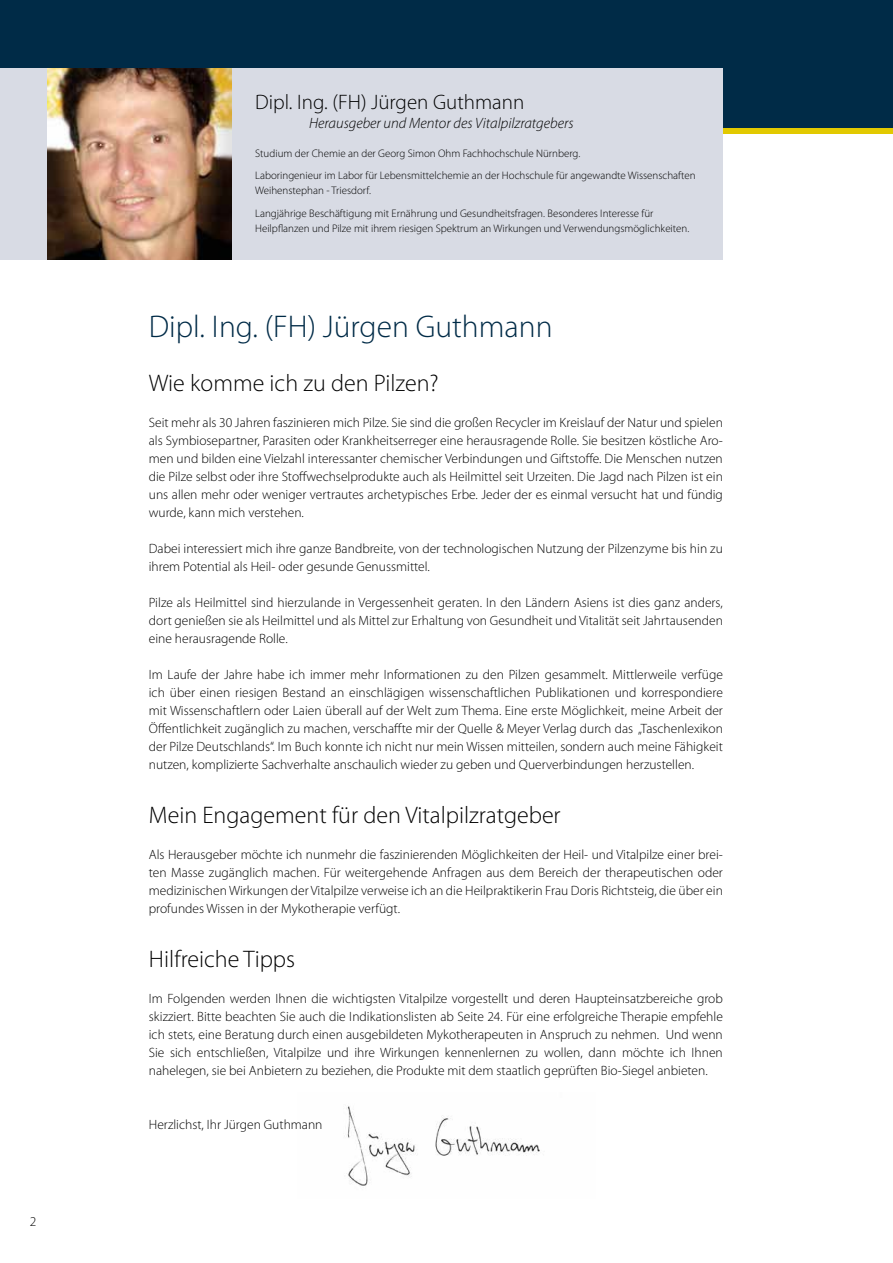
<style>
.page{position:relative;width:893px;height:1263px;background:#fff}
.page>*{position:absolute;margin:0;border:0;box-sizing:border-box;transform-origin:0 0}
.t1{font:300 31.5px "Myriad Pro";color:#002b47}
.t2{font:300 24px "Myriad Pro";color:#000}
.t3{font:300 21px "Myriad Pro";color:#000}
.t4{font:italic 300 15px "Myriad Pro";color:#000}
.t5{font:300 13.5px/18px "Myriad Pro";color:#000;text-align:justify}
.t6{font:300 10.95px/22.5px "Myriad Pro";color:#000}
</style>
<div class="page">
<img style="left:346px;top:1106px;width:194px;height:80px">
<div style="left:0;top:0;width:893px;height:128px;background:#002b47"></div>
<div style="left:0;top:68px;width:723px;height:191px;background:#d8dbe4"></div>
<img style="left:48px;top:68px;width:184px;height:191px">
<p class="t5" style="left:30px;top:1213px;width:8px">2</p>
<h3 class="t3" style="left:255px;top:89px;width:271px">Dipl. Ing. (FH) Jürgen Guthmann</h3>
<p class="t4" style="left:309px;top:114px;width:266px">Herausgeber und Mentor des Vitalpilzratgebers</p>
<p class="t6" style="left:255px;top:142px;width:442px">Studium der Chemie an der Georg Simon Ohm Fachhochschule Nürnberg.<br>Laboringenieur im Labor für Lebensmittelchemie an der Hochschule für angewandte Wissenschaften</p>
<p class="t6" style="left:255px;top:179px;width:400px">Weihenstephan - Triesdorf.<br>Langjährige Beschäftigung mit Ernährung und Gesundheitsfragen. Besonderes Interesse für</p>
<p class="t6" style="left:255px;top:217px;width:436px">Heilpflanzen und Pilze mit ihrem riesigen Spektrum an Wirkungen und Verwendungsmöglichkeiten.</p>
<h1 class="t1" style="left:149px;top:307px;width:405px">Dipl. Ing. (FH) Jürgen Guthmann</h1>
<h2 class="t2" style="left:149px;top:368px;width:291px">Wie komme ich zu den Pilzen?</h2>
<p class="t5" style="left:149px;top:413px;width:576px">Seit mehr als 30 Jahren faszinieren mich Pilze. Sie sind die großen Recycler im Kreislauf der Natur und spielen als Symbiosepartner, Parasiten oder Krankheitserreger eine herausragende Rolle. Sie besitzen köstliche Aro&shy;men und bilden eine Vielzahl interessanter chemischer Verbindungen und Giftstoffe. Die Menschen nutzen die Pilze selbst oder ihre Stoffwechselprodukte auch als Heilmittel seit Urzeiten. Die Jagd nach Pilzen ist ein uns allen mehr oder weniger vertrautes archetypisches Erbe. Jeder der es einmal versucht hat und fündig wurde, kann mich verstehen.</p>
<p class="t5" style="left:149px;top:539px;width:575px">Dabei interessiert mich ihre ganze Bandbreite, von der technologischen Nutzung der Pilzenzyme bis hin zu ihrem Potential als Heil- oder gesunde Genussmittel.</p>
<p class="t5" style="left:149px;top:593px;width:576px">Pilze als Heilmittel sind hierzulande in Vergessenheit geraten. In den Ländern Asiens ist dies ganz anders, dort genießen sie als Heilmittel und als Mittel zur Erhaltung von Gesundheit und Vitalität seit Jahrtausenden eine herausragende Rolle.</p>
<p class="t5" style="left:149px;top:665px;width:576px">Im Laufe der Jahre habe ich immer mehr Informationen zu den Pilzen gesammelt. Mittlerweile verfüge ich über einen riesigen Bestand an einschlägigen wissenschaftlichen Publikationen und korrespondiere mit Wissenschaftlern oder Laien überall auf der Welt zum Thema. Eine erste Möglichkeit, meine Arbeit der Öffentlichkeit zugänglich zu machen, verschaffte mir der Quelle &amp; Meyer Verlag durch das „Taschenlexikon der Pilze Deutschlands“. Im Buch konnte ich nicht nur mein Wissen mitteilen, sondern auch meine Fähigkeit nutzen, komplizierte Sachverhalte anschaulich wieder zu geben und Querverbindungen herzustellen.</p>
<h2 class="t2" style="left:149px;top:800px;width:413px">Mein Engagement für den Vitalpilzratgeber</h2>
<p class="t5" style="left:149px;top:845px;width:576px">Als Herausgeber möchte ich nunmehr die faszinierenden Möglichkeiten der Heil- und Vitalpilze einer brei&shy;ten Masse zugänglich machen. Für weitergehende Anfragen aus dem Bereich der therapeutischen oder medizinischen Wirkungen der Vitalpilze verweise ich an die Heilpraktikerin Frau Doris Richtsteig, die über ein profundes Wissen in der Mykotherapie verfügt.</p>
<h2 class="t2" style="left:149px;top:944px;width:148px">Hilfreiche Tipps</h2>
<p class="t5" style="left:149px;top:989px;width:576px">Im Folgenden werden Ihnen die wichtigsten Vitalpilze vorgestellt und deren Haupteinsatzbereiche grob skizziert. Bitte beachten Sie auch die Indikationslisten ab Seite 24. Für eine erfolgreiche Therapie empfehle ich stets, eine Beratung durch einen ausgebildeten Mykotherapeuten in Anspruch zu nehmen. Und wenn Sie sich entschließen, Vitalpilze und ihre Wirkungen kennenlernen zu wollen, dann möchte ich Ihnen nahelegen, sie bei Anbietern zu beziehen, die Produkte mit dem staatlich geprüften Bio-Siegel anbieten.</p>
<p class="t5" style="left:149px;top:1115px;width:175px">Herzlichst, Ihr Jürgen Guthmann</p>
</div>
